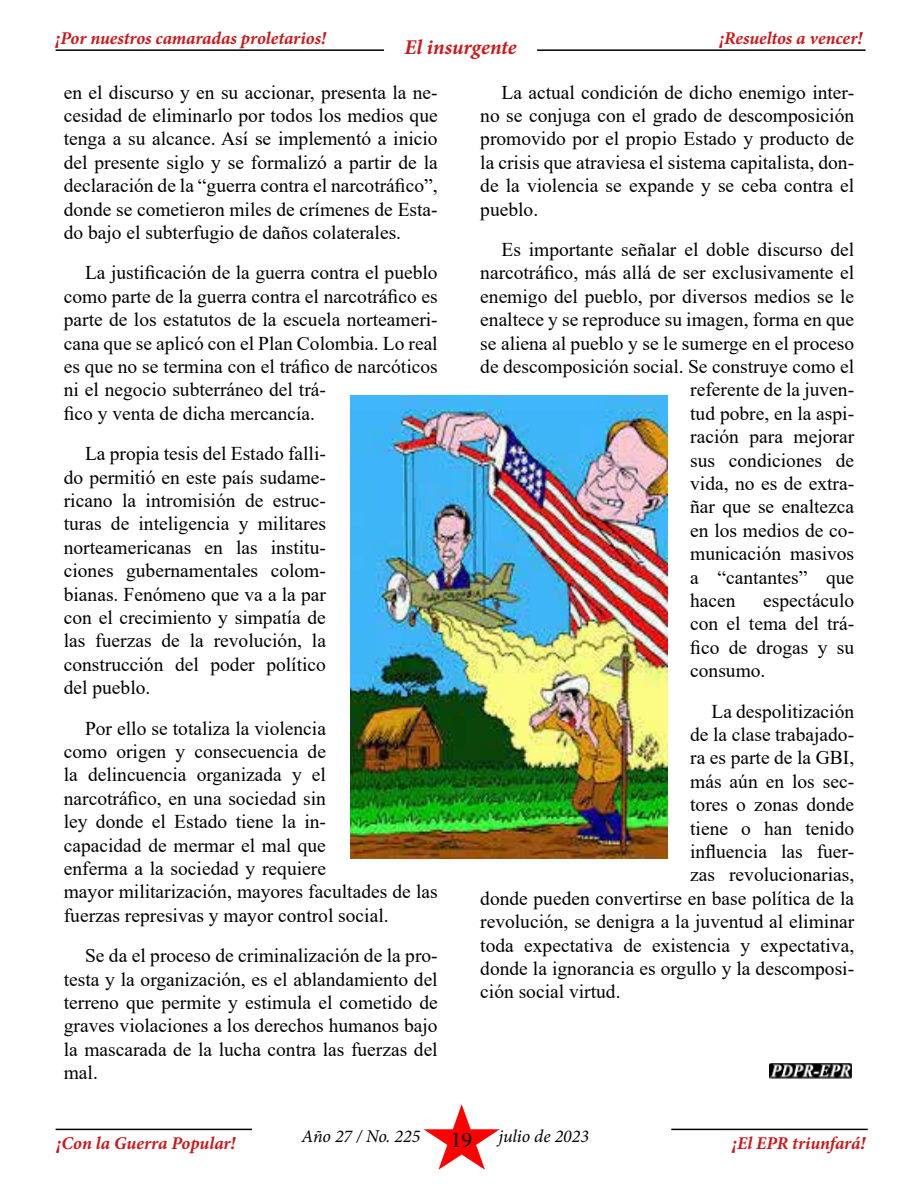
<style>
.page{position:relative;width:918px;height:1188px;background:#fff}
.page>*{position:absolute;margin:0;border:0;box-sizing:border-box;transform-origin:0 0}
.t1{font:22.5px "Minion Pro";color:#000}
.t2{font:italic 700 21px "Minion Pro";color:#cd171a}
.t3{font:19.5px/23.4px "Times New Roman";color:#000;text-align:justify}
.t4{font:italic 700 18px "Minion Pro";letter-spacing:-.005em;color:#cd171a}
.t5{font:italic 18px "Minion Pro";letter-spacing:-.005em;color:#000}
</style>
<div class="page">
<hr style="left:56px;top:49px;width:328px;height:2px;background:#000">
<hr style="left:537px;top:49px;width:329px;height:2px;background:#000">
<hr style="left:56px;top:1129px;width:196px;height:1px;background:#000">
<svg style="left:424px;top:1104px;width:76px;height:66px"></svg>
<hr style="left:671px;top:1129px;width:197px;height:1px;background:#000">
<img style="left:770px;top:1063px;width:82px;height:16px">
<img style="left:351px;top:395px;width:316px;height:464px">
<p class="t4" style="left:56px;top:25px;width:272px">¡Por nuestros camaradas proletarios!</p>
<p class="t4" style="left:719px;top:25px;width:144px">¡Resueltos a vencer!</p>
<p class="t2" style="left:405px;top:32px;width:113px">El insurgente</p>
<p class="t3" style="left:64px;top:80px;width:375px">en el discurso y en su accionar, presenta la ne&shy;cesidad de eliminarlo por todos los medios que tenga a su alcance. Así se implementó a inicio del presente siglo y se formalizó a partir de la declaración de la “guerra contra el narcotráfico”, donde se cometieron miles de crímenes de Esta&shy;do bajo el subterfugio de daños colaterales.</p>
<p class="t3" style="left:64px;top:261px;width:375px;text-align:left;text-indent:21px">La justificación de la guerra contra el pueblo como parte de la guerra contra el narcotráfico es parte de los estatutos de la escuela norteameri&shy;cana que se aplicó con el Plan Colombia. Lo real es que no se termina con el tráfico de narcóticos ni el negocio subterráneo del trá-<br>fico y venta de dicha mercancía.</p>
<p class="t3" style="left:64px;top:441px;width:264px;text-indent:21px">La propia tesis del Estado falli&shy;do permitió en este país sudame&shy;ricano la intromisión de estruc&shy;turas de inteligencia y militares norteamericanas en las institu&shy;ciones gubernamentales colom&shy;bianas. Fenómeno que va a la par con el crecimiento y simpatía de las fuerzas de la revolución, la construcción del poder político del pueblo.</p>
<p class="t3" style="left:64px;top:716px;width:375px;text-align:left;text-indent:21px">Por ello se totaliza la violencia<br>como origen y consecuencia de<br>la delincuencia organizada y el<br>narcotráfico, en una sociedad sin<br>ley donde el Estado tiene la in-<br>capacidad de mermar el mal que<br>enferma a la sociedad y requiere<br>mayor militarización, mayores facultades de las fuerzas represivas y mayor control social.</p>
<p class="t3" style="left:64px;top:943px;width:375px;text-indent:21px">Se da el proceso de criminalización de la pro&shy;testa y la organización, es el ablandamiento del terreno que permite y estimula el cometido de graves violaciones a los derechos humanos bajo la mascarada de la lucha contra las fuerzas del mal.</p>
<p class="t3" style="left:480px;top:80px;width:375px;text-indent:21px">La actual condición de dicho enemigo inter&shy;no se conjuga con el grado de descomposición promovido por el propio Estado y producto de la crisis que atraviesa el sistema capitalista, don&shy;de la violencia se expande y se ceba contra el pueblo.</p>
<p class="t3" style="left:502px;top:237px;width:354px">Es importante señalar el doble discurso del</p>
<p class="t3" style="left:480px;top:260px;width:375px">narcotráfico, más allá de ser exclusivamente el</p>
<p class="t3" style="left:480px;top:284px;width:375px">enemigo del pueblo, por diversos medios se le</p>
<p class="t3" style="left:480px;top:307px;width:375px">enaltece y se reproduce su imagen, forma en que</p>
<p class="t3" style="left:480px;top:331px;width:375px">se aliena al pueblo y se le sumerge en el proceso</p>
<p class="t3" style="left:480px;top:354px;width:375px">de descomposición social. Se construye como el</p>
<p class="t3" style="left:690px;top:377px;width:165px">referente de la juven-</p>
<p class="t3" style="left:690px;top:401px;width:165px">tud pobre, en la aspi-</p>
<p class="t3" style="left:690px;top:424px;width:165px">ración para mejorar</p>
<p class="t3" style="left:690px;top:448px;width:165px">sus condiciones de</p>
<p class="t3" style="left:690px;top:471px;width:165px">vida, no es de extra-</p>
<p class="t3" style="left:690px;top:494px;width:166px">ñar que se enaltezca</p>
<p class="t3" style="left:690px;top:518px;width:165px">en los medios de co-</p>
<p class="t3" style="left:690px;top:541px;width:165px">municación masivos</p>
<p class="t3" style="left:690px;top:565px;width:165px">a “cantantes” que</p>
<p class="t3" style="left:690px;top:588px;width:47px">hacen</p>
<p class="t3" style="left:690px;top:588px;width:166px;text-indent:73px">espectáculo con el tema del trá&shy;fico de drogas y su consumo.</p>
<p class="t3" style="left:711px;top:699px;width:144px">La despolitización</p>
<p class="t3" style="left:690px;top:722px;width:165px">de la clase trabajado-</p>
<p class="t3" style="left:690px;top:746px;width:165px">ra es parte de la GBI,</p>
<p class="t3" style="left:690px;top:769px;width:165px">más aún en los sec-</p>
<p class="t3" style="left:690px;top:792px;width:165px">tores o zonas donde</p>
<p class="t3" style="left:690px;top:816px;width:165px">tiene o han tenido</p>
<p class="t3" style="left:690px;top:839px;width:165px">influencia las fuer-</p>
<p class="t3" style="left:690px;top:863px;width:165px">zas revolucionarias,</p>
<p class="t3" style="left:480px;top:886px;width:375px">donde pueden convertirse en base política de la</p>
<p class="t3" style="left:480px;top:909px;width:375px">revolución, se denigra a la juventud al eliminar</p>
<p class="t3" style="left:480px;top:933px;width:375px">toda expectativa de existencia y expectativa,</p>
<p class="t3" style="left:480px;top:956px;width:375px">donde la ignorancia es orgullo y la descomposi-</p>
<p class="t3" style="left:480px;top:980px;width:142px">ción social virtud.</p>
<p class="t5" style="left:302px;top:1124px;width:120px">Año 27 / No. 225</p>
<p class="t5" style="left:499px;top:1124px;width:92px">julio de 2023</p>
<p class="t1" style="left:451px;top:1124px;width:23px">19</p>
<p class="t4" style="left:57px;top:1131px;width:180px">¡Con la Guerra Popular!</p>
<p class="t4" style="left:732px;top:1131px;width:135px">¡El EPR triunfará!</p>
</div>
